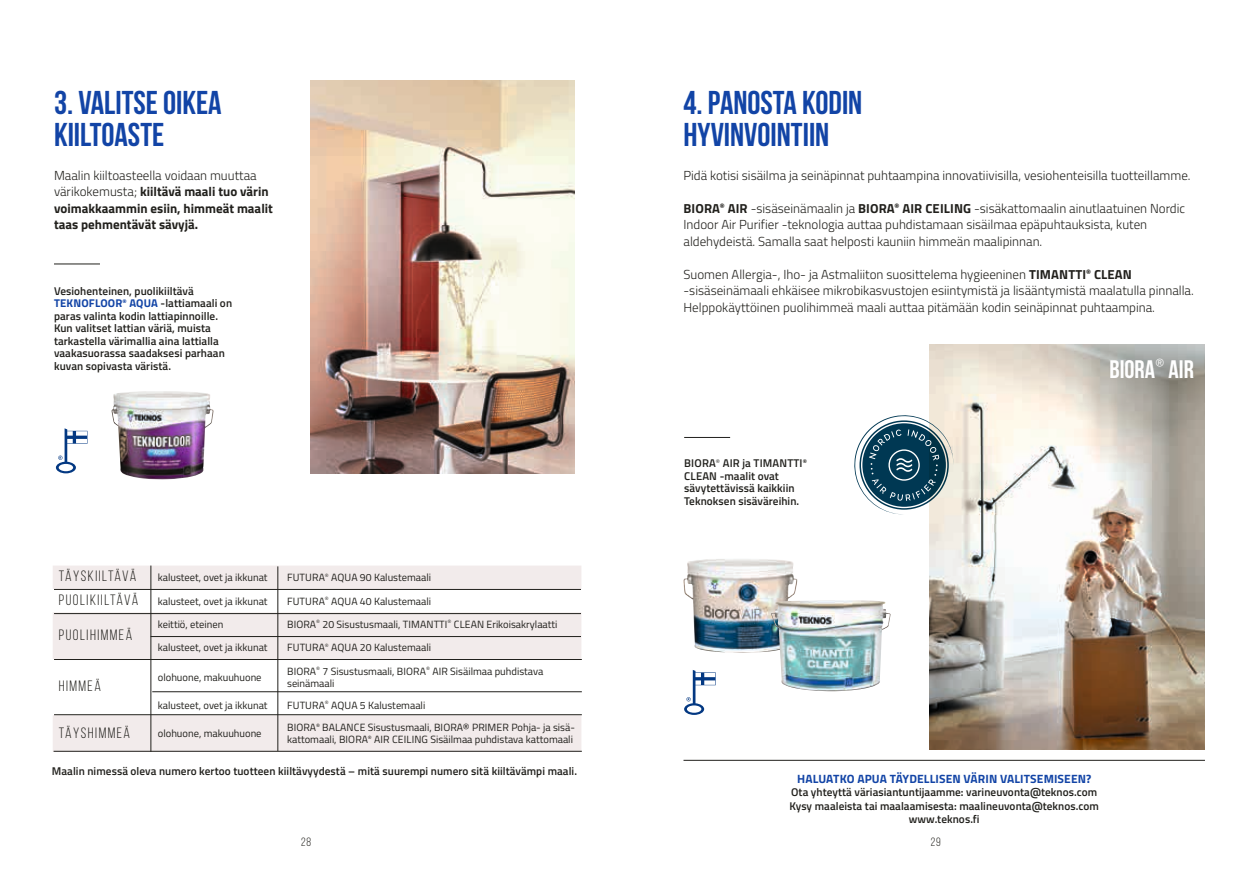
<style>
.page{position:relative;width:1259px;height:893px;background:#fff}
.page>*{position:absolute;margin:0;border:0;box-sizing:border-box;transform-origin:0 0}
.t1{font:700 33px/31.5px "Bebas Neue";color:#1244a6}
.t2{font:700 25.35px "Bebas Neue";color:#fff}
.t3{font:15px "Bebas Neue";letter-spacing:.1em;color:#21201c}
.t4{font:300 13.05px/16.5px "Titillium";color:#21201c}
.t5{font:700 13.05px/16.5px "Titillium";color:#21201c}
.t6{font:700 12px "Titillium";letter-spacing:.01em;color:#1244a6}
.t7{font:12px "Bebas Neue";color:#21201c}
.t8{font:600 11.25px/12.5px "Titillium";letter-spacing:.005em;color:#21201c}
.t9{font:10.5px/12px "Titillium";color:#21201c}
.s1{font-weight:300}
.s2{font-weight:700;color:#1244a6}
.s3{font-weight:700}
</style>
<div class="page">
<hr style="left:54px;top:264px;width:46px;height:1px;background:#21201c">
<img style="left:310px;top:80px;width:264px;height:393px">
<img style="left:111px;top:391px;width:103px;height:88px">
<svg style="left:53px;top:566px;width:528px;height:186px;fill:#f2ebeb"></svg>
<hr style="left:151px;top:566px;width:1px;height:186px;background:#21201c">
<hr style="left:277px;top:566px;width:1px;height:185px;background:#21201c">
<hr style="left:54px;top:589px;width:527px;height:1px;background:#21201c">
<hr style="left:54px;top:613px;width:527px;height:1px;background:#21201c">
<hr style="left:54px;top:659px;width:528px;height:1px;background:#21201c">
<hr style="left:151px;top:636px;width:430px;height:1px;background:#21201c">
<hr style="left:152px;top:691px;width:430px;height:1px;background:#21201c">
<hr style="left:54px;top:714px;width:528px;height:1px;background:#21201c">
<hr style="left:54px;top:751px;width:528px;height:1px;background:#21201c">
<img style="left:929px;top:344px;width:276px;height:406px">
<img style="left:683px;top:559px;width:115px;height:94px">
<svg style="left:854px;top:414px;width:99px;height:100px"></svg>
<hr style="left:684px;top:437px;width:46px;height:1px;background:#21201c">
<hr style="left:683px;top:760px;width:522px;height:1px;background:#21201c">
<img style="left:771px;top:600px;width:119px;height:91px">
<svg style="left:684px;top:670px;width:31px;height:45px"></svg>
<svg style="left:56px;top:428px;width:31px;height:45px"></svg>
<h1 class="t1" style="left:54px;top:86px;width:169px">3. VALITSE OIKEA<br>KIILTOASTE</h1>
<p class="t5" style="left:54px;top:166px;width:220px"><span class="s1">Maalin kiiltoasteella voidaan muuttaa värikokemusta;</span> kiiltävä maali tuo värin voimakkaammin esiin, himmeät maalit taas pehmentävät sävyjä.</p>
<p class="t8" style="left:54px;top:284px;width:180px">Vesiohenteinen, puolikiiltävä <span class="s2">TEKNOFLOOR</span><sup>®</sup> <span class="s2">AQUA</span> -lattiamaali on paras valinta kodin lattiapinnoille.<br>Kun valitset lattian väriä, muista tarkastella värimallia aina lattialla vaakasuorassa saadaksesi parhaan kuvan sopivasta väristä.</p>
<p class="t3" style="left:59px;top:568px;width:79px">TÄYSKIILTÄVÄ</p>
<p class="t9" style="left:158px;top:571px;width:111px">kalusteet, ovet ja ikkunat</p>
<p class="t9" style="left:287px;top:571px;width:146px">FUTURA<sup>®</sup> AQUA 90 Kalustemaali</p>
<p class="t3" style="left:59px;top:592px;width:81px">PUOLIKIILTÄVÄ</p>
<p class="t9" style="left:158px;top:594px;width:111px">kalusteet, ovet ja ikkunat</p>
<p class="t9" style="left:287px;top:594px;width:146px">FUTURA<sup>®</sup> AQUA 40 Kalustemaali</p>
<p class="t3" style="left:59px;top:627px;width:75px">PUOLIHIMMEÄ</p>
<p class="t9" style="left:158px;top:618px;width:67px">keittiö, eteinen</p>
<p class="t9" style="left:287px;top:618px;width:272px">BIORA<sup>®</sup> 20 Sisustusmaali, TIMANTTI<sup>®</sup> CLEAN Erikoisakrylaatti</p>
<p class="t9" style="left:158px;top:641px;width:111px">kalusteet, ovet ja ikkunat</p>
<p class="t9" style="left:287px;top:641px;width:146px">FUTURA<sup>®</sup> AQUA 20 Kalustemaali</p>
<p class="t3" style="left:59px;top:678px;width:44px">HIMMEÄ</p>
<p class="t9" style="left:158px;top:671px;width:105px">olohuone, makuuhuone</p>
<p class="t9" style="left:287px;top:665px;width:258px">BIORA<sup>®</sup> 7 Sisustusmaali, BIORA<sup>®</sup> AIR Sisäilmaa puhdistava seinämaali</p>
<p class="t9" style="left:158px;top:699px;width:111px">kalusteet, ovet ja ikkunat</p>
<p class="t9" style="left:287px;top:699px;width:140px">FUTURA<sup>®</sup> AQUA 5 Kalustemaali</p>
<p class="t3" style="left:59px;top:724px;width:73px">TÄYSHIMMEÄ</p>
<p class="t9" style="left:158px;top:727px;width:105px">olohuone, makuuhuone</p>
<p class="t9" style="left:287px;top:721px;width:289px">BIORA<sup>®</sup> BALANCE Sisustusmaali, BIORA® PRIMER Pohja- ja sisä&shy;kattomaali, BIORA<sup>®</sup> AIR CEILING Sisäilmaa puhdistava kattomaali</p>
<p class="t8" style="left:52px;top:764px;width:527px">Maalin nimessä oleva numero kertoo tuotteen kiiltävyydestä – mitä suurempi numero sitä kiiltävämpi maali.</p>
<h1 class="t1" style="left:683px;top:86px;width:180px">4. PANOSTA KODIN<br>HYVINVOINTIIN</h1>
<p class="t4" style="left:683px;top:166px;width:508px">Pidä kotisi sisäilma ja seinäpinnat puhtaampina innovatiivisilla, vesiohenteisilla tuotteillamme.</p>
<p class="t4" style="left:683px;top:199px;width:503px"><span class="s3">BIORA</span><sup>®</sup> <span class="s3">AIR</span> -sisäseinämaalin ja <span class="s3">BIORA</span><sup>®</sup> <span class="s3">AIR CEILING</span> -sisäkattomaalin ainutlaatuinen Nordic<br>Indoor Air Purifier -teknologia auttaa puhdistamaan sisäilmaa epäpuhtauksista, kuten aldehydeistä. Samalla saat helposti kauniin himmeän maalipinnan.</p>
<p class="t4" style="left:683px;top:265px;width:512px">Suomen Allergia-, Iho- ja Astmaliiton suosittelema hygieeninen <span class="s3">TIMANTTI</span><sup>®</sup> <span class="s3">CLEAN </span>-sisäseinämaali ehkäisee mikrobikasvustojen esiintymistä ja lisääntymistä maalatulla pinnalla.<br>Helppokäyttöinen puolihimmeä maali auttaa pitämään kodin seinäpinnat puhtaampina.</p>
<p class="t8" style="left:684px;top:457px;width:124px">BIORA<sup>®</sup> AIR ja TIMANTTI<sup>®<br></sup>CLEAN -maalit ovat sävytettävissä kaikkiin<br>Teknoksen sisäväreihin.</p>
<h2 class="t2" style="left:1109px;top:355px;width:86px">BIORA<sup>®</sup> AIR</h2>
<p class="t6" style="left:797px;top:769px;width:296px">HALUATKO APUA TÄYDELLISEN VÄRIN VALITSEMISEEN?</p>
<p class="t8" style="left:789px;top:785px;width:311px;line-height:13.5px;text-align:center">Ota yhteyttä väriasiantuntijaamme: varineuvonta@teknos.com<br>Kysy maaleista tai maalaamisesta: maalineuvonta@teknos.com www.teknos.fi</p>
<p class="t7" style="left:301px;top:835px;width:12px">28</p>
<p class="t7" style="left:930px;top:835px;width:12px">29</p>
</div>
